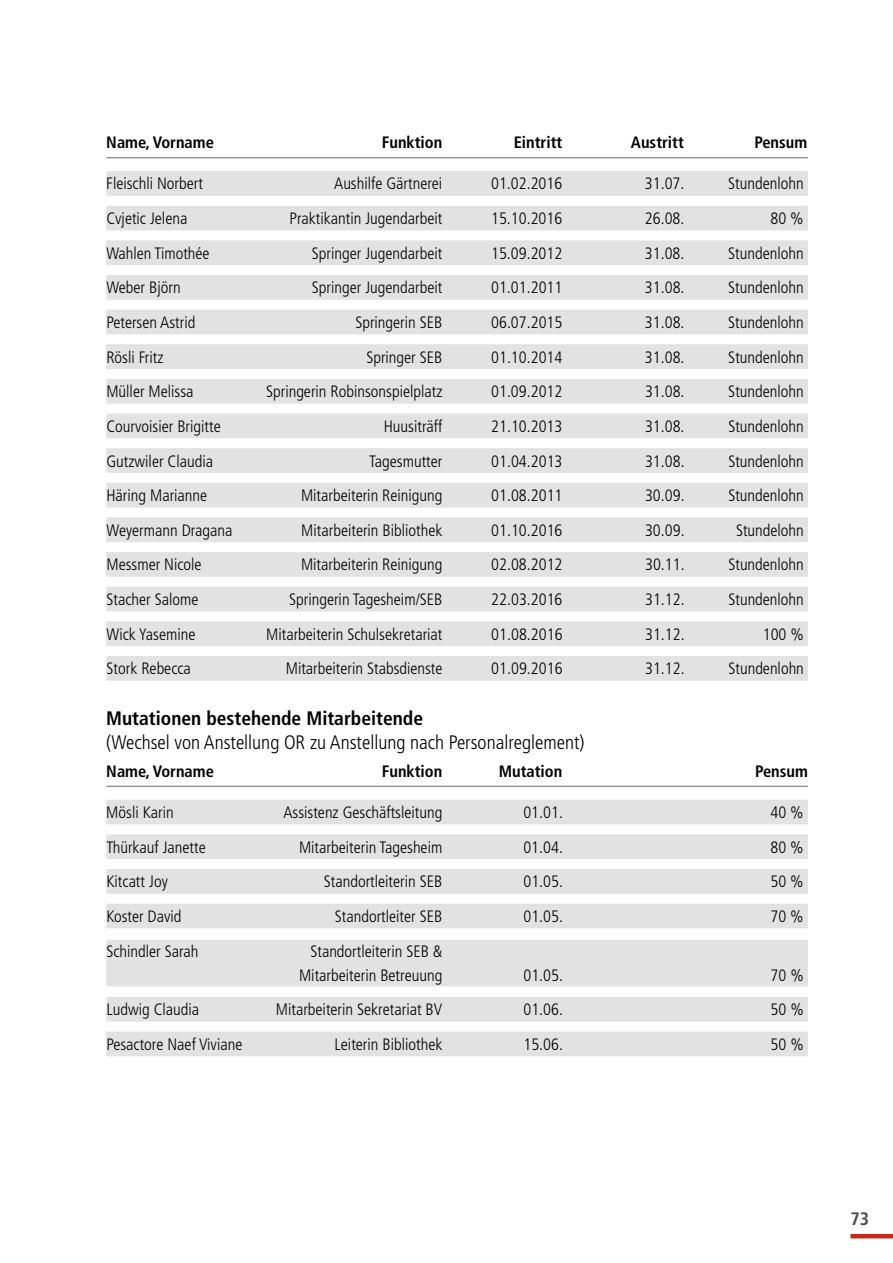
<style>
.page{position:relative;width:893px;height:1263px;background:#fff}
.page>*{position:absolute;margin:0;border:0;box-sizing:border-box;transform-origin:0 0}
.t1{font:300 condensed 19.5px "Frutiger LT";color:#000}
.t2{font:700 condensed 19.5px "Frutiger LT";color:#000}
.t3{font:700 condensed 18px "Frutiger LT";color:#4c4c4c}
.t4{font:300 condensed 16.5px/24px "Frutiger LT";color:#000;text-align:right}
.t5{font:700 condensed 16.5px "Frutiger LT";color:#000}
</style>
<div class="page">
<hr style="left:850px;top:1234px;width:43px;height:4px;background:#c9291c">
<hr style="left:106px;top:157px;width:702px;height:1px;background:#979797">
<div style="left:106px;top:171px;width:702px;height:25px;background:#e2e2e3"></div>
<div style="left:106px;top:206px;width:702px;height:24px;background:#e2e2e3"></div>
<div style="left:106px;top:240px;width:702px;height:25px;background:#e2e2e3"></div>
<div style="left:106px;top:275px;width:702px;height:25px;background:#e2e2e3"></div>
<div style="left:106px;top:310px;width:702px;height:24px;background:#e2e2e3"></div>
<div style="left:106px;top:344px;width:702px;height:25px;background:#e2e2e3"></div>
<div style="left:106px;top:379px;width:702px;height:25px;background:#e2e2e3"></div>
<div style="left:106px;top:413px;width:702px;height:25px;background:#e2e2e3"></div>
<div style="left:106px;top:448px;width:702px;height:25px;background:#e2e2e3"></div>
<div style="left:106px;top:483px;width:702px;height:24px;background:#e2e2e3"></div>
<div style="left:106px;top:517px;width:702px;height:25px;background:#e2e2e3"></div>
<div style="left:106px;top:552px;width:702px;height:25px;background:#e2e2e3"></div>
<div style="left:106px;top:587px;width:702px;height:24px;background:#e2e2e3"></div>
<div style="left:106px;top:621px;width:702px;height:25px;background:#e2e2e3"></div>
<div style="left:106px;top:656px;width:702px;height:25px;background:#e2e2e3"></div>
<hr style="left:106px;top:786px;width:702px;height:1px;background:#979797">
<div style="left:106px;top:800px;width:702px;height:24px;background:#e2e2e3"></div>
<div style="left:106px;top:834px;width:702px;height:25px;background:#e2e2e3"></div>
<div style="left:106px;top:869px;width:702px;height:25px;background:#e2e2e3"></div>
<div style="left:106px;top:904px;width:702px;height:24px;background:#e2e2e3"></div>
<div style="left:106px;top:940px;width:702px;height:46px;background:#e2e2e3"></div>
<div style="left:106px;top:997px;width:702px;height:25px;background:#e2e2e3"></div>
<div style="left:106px;top:1031px;width:702px;height:25px;background:#e2e2e3"></div>
<p class="t5" style="left:106px;top:133px;width:109px">Name, Vorname</p>
<p class="t5" style="left:382px;top:133px;width:62px">Funktion</p>
<p class="t5" style="left:514px;top:133px;width:50px">Eintritt</p>
<p class="t5" style="left:631px;top:133px;width:54px">Austritt</p>
<p class="t5" style="left:754px;top:133px;width:54px">Pensum</p>
<p class="t4" style="left:106px;top:172px;width:98px">Fleischli Norbert</p>
<p class="t4" style="left:334px;top:172px;width:110px">Aushilfe Gärtnerei</p>
<p class="t4" style="left:491px;top:172px;width:73px">01.02.2016</p>
<p class="t4" style="left:645px;top:172px;width:41px">31.07.</p>
<p class="t4" style="left:728px;top:172px;width:77px">Stundenlohn</p>
<p class="t4" style="left:106px;top:207px;width:82px">Cvjetic Jelena</p>
<p class="t4" style="left:290px;top:207px;width:154px">Praktikantin Jugendarbeit</p>
<p class="t4" style="left:491px;top:207px;width:73px">15.10.2016</p>
<p class="t4" style="left:645px;top:207px;width:41px">26.08.</p>
<p class="t4" style="left:770px;top:207px;width:35px">80 %</p>
<p class="t4" style="left:106px;top:241px;width:105px">Wahlen Timothée</p>
<p class="t4" style="left:312px;top:241px;width:132px">Springer Jugendarbeit</p>
<p class="t4" style="left:491px;top:241px;width:73px">15.09.2012</p>
<p class="t4" style="left:645px;top:241px;width:41px">31.08.</p>
<p class="t4" style="left:728px;top:241px;width:77px">Stundenlohn</p>
<p class="t4" style="left:106px;top:276px;width:76px">Weber Björn</p>
<p class="t4" style="left:312px;top:276px;width:132px">Springer Jugendarbeit</p>
<p class="t4" style="left:491px;top:276px;width:73px">01.01.2011</p>
<p class="t4" style="left:645px;top:276px;width:41px">31.08.</p>
<p class="t4" style="left:728px;top:276px;width:77px">Stundenlohn</p>
<p class="t4" style="left:106px;top:311px;width:90px">Petersen Astrid</p>
<p class="t4" style="left:355px;top:311px;width:89px">Springerin SEB</p>
<p class="t4" style="left:491px;top:311px;width:73px">06.07.2015</p>
<p class="t4" style="left:645px;top:311px;width:41px">31.08.</p>
<p class="t4" style="left:728px;top:311px;width:77px">Stundenlohn</p>
<p class="t4" style="left:106px;top:345px;width:59px">Rösli Fritz</p>
<p class="t4" style="left:366px;top:345px;width:78px">Springer SEB</p>
<p class="t4" style="left:491px;top:345px;width:73px">01.10.2014</p>
<p class="t4" style="left:645px;top:345px;width:41px">31.08.</p>
<p class="t4" style="left:728px;top:345px;width:77px">Stundenlohn</p>
<p class="t4" style="left:106px;top:380px;width:89px">Müller Melissa</p>
<p class="t4" style="left:266px;top:380px;width:178px">Springerin Robinsonspielplatz</p>
<p class="t4" style="left:491px;top:380px;width:73px">01.09.2012</p>
<p class="t4" style="left:645px;top:380px;width:41px">31.08.</p>
<p class="t4" style="left:728px;top:380px;width:77px">Stundenlohn</p>
<p class="t4" style="left:106px;top:414px;width:116px">Courvoisier Brigitte</p>
<p class="t4" style="left:384px;top:414px;width:60px">Huusiträff</p>
<p class="t4" style="left:491px;top:414px;width:73px">21.10.2013</p>
<p class="t4" style="left:645px;top:414px;width:41px">31.08.</p>
<p class="t4" style="left:728px;top:414px;width:77px">Stundenlohn</p>
<p class="t4" style="left:106px;top:449px;width:108px">Gutzwiler Claudia</p>
<p class="t4" style="left:369px;top:449px;width:75px">Tagesmutter</p>
<p class="t4" style="left:491px;top:449px;width:73px">01.04.2013</p>
<p class="t4" style="left:645px;top:449px;width:41px">31.08.</p>
<p class="t4" style="left:728px;top:449px;width:77px">Stundenlohn</p>
<p class="t4" style="left:106px;top:484px;width:102px">Häring Marianne</p>
<p class="t4" style="left:301px;top:484px;width:143px">Mitarbeiterin Reinigung</p>
<p class="t4" style="left:491px;top:484px;width:73px">01.08.2011</p>
<p class="t4" style="left:645px;top:484px;width:41px">30.09.</p>
<p class="t4" style="left:728px;top:484px;width:77px">Stundenlohn</p>
<p class="t4" style="left:106px;top:518px;width:127px">Weyermann Dragana</p>
<p class="t4" style="left:301px;top:518px;width:143px">Mitarbeiterin Bibliothek</p>
<p class="t4" style="left:491px;top:518px;width:73px">01.10.2016</p>
<p class="t4" style="left:645px;top:518px;width:41px">30.09.</p>
<p class="t4" style="left:736px;top:518px;width:69px">Stundelohn</p>
<p class="t4" style="left:106px;top:553px;width:97px">Messmer Nicole</p>
<p class="t4" style="left:301px;top:553px;width:143px">Mitarbeiterin Reinigung</p>
<p class="t4" style="left:491px;top:553px;width:73px">02.08.2012</p>
<p class="t4" style="left:645px;top:553px;width:41px">30.11.</p>
<p class="t4" style="left:728px;top:553px;width:77px">Stundenlohn</p>
<p class="t4" style="left:107px;top:588px;width:93px">Stacher Salome</p>
<p class="t4" style="left:289px;top:588px;width:155px">Springerin Tagesheim/SEB</p>
<p class="t4" style="left:491px;top:588px;width:73px">22.03.2016</p>
<p class="t4" style="left:645px;top:588px;width:41px">31.12.</p>
<p class="t4" style="left:728px;top:588px;width:77px">Stundenlohn</p>
<p class="t4" style="left:107px;top:622px;width:90px">Wick Yasemine</p>
<p class="t4" style="left:266px;top:622px;width:178px">Mitarbeiterin Schulsekretariat</p>
<p class="t4" style="left:491px;top:622px;width:73px">01.08.2016</p>
<p class="t4" style="left:645px;top:622px;width:41px">31.12.</p>
<p class="t4" style="left:763px;top:622px;width:43px">100 %</p>
<p class="t4" style="left:107px;top:657px;width:86px">Stork Rebecca</p>
<p class="t4" style="left:286px;top:657px;width:158px">Mitarbeiterin Stabsdienste</p>
<p class="t4" style="left:491px;top:657px;width:73px">01.09.2016</p>
<p class="t4" style="left:645px;top:657px;width:41px">31.12.</p>
<p class="t4" style="left:728px;top:657px;width:77px">Stundenlohn</p>
<p class="t2" style="left:106px;top:707px;width:318px">Mutationen bestehende Mitarbeitende</p>
<p class="t1" style="left:106px;top:731px;width:480px">(Wechsel von Anstellung OR zu Anstellung nach Personalreglement)</p>
<p class="t5" style="left:106px;top:761px;width:109px">Name, Vorname</p>
<p class="t5" style="left:382px;top:761px;width:62px">Funktion</p>
<p class="t5" style="left:499px;top:761px;width:65px">Mutation</p>
<p class="t5" style="left:755px;top:761px;width:54px">Pensum</p>
<p class="t4" style="left:106px;top:801px;width:69px">Mösli Karin</p>
<p class="t4" style="left:283px;top:801px;width:160px">Assistenz Geschäftsleitung</p>
<p class="t4" style="left:523px;top:801px;width:41px">01.01.</p>
<p class="t4" style="left:770px;top:801px;width:35px">40 %</p>
<p class="t4" style="left:106px;top:835px;width:101px">Thürkauf Janette</p>
<p class="t4" style="left:299px;top:835px;width:145px">Mitarbeiterin Tagesheim</p>
<p class="t4" style="left:523px;top:835px;width:41px">01.04.</p>
<p class="t4" style="left:770px;top:835px;width:35px">80 %</p>
<p class="t4" style="left:106px;top:870px;width:63px">Kitcatt Joy</p>
<p class="t4" style="left:324px;top:870px;width:120px">Standortleiterin SEB</p>
<p class="t4" style="left:523px;top:870px;width:41px">01.05.</p>
<p class="t4" style="left:770px;top:870px;width:35px">50 %</p>
<p class="t4" style="left:106px;top:904px;width:77px">Koster David</p>
<p class="t4" style="left:335px;top:904px;width:109px">Standortleiter SEB</p>
<p class="t4" style="left:523px;top:904px;width:41px">01.05.</p>
<p class="t4" style="left:770px;top:904px;width:35px">70 %</p>
<p class="t4" style="left:106px;top:939px;width:93px">Schindler Sarah</p>
<p class="t4" style="left:299px;top:939px;width:145px">Standortleiterin SEB &amp;<br>Mitarbeiterin Betreuung</p>
<p class="t4" style="left:523px;top:963px;width:41px">01.05.</p>
<p class="t4" style="left:770px;top:963px;width:35px">70 %</p>
<p class="t4" style="left:106px;top:998px;width:94px">Ludwig Claudia</p>
<p class="t4" style="left:276px;top:998px;width:168px">Mitarbeiterin Sekretariat BV</p>
<p class="t4" style="left:523px;top:998px;width:41px">01.06.</p>
<p class="t4" style="left:770px;top:998px;width:35px">50 %</p>
<p class="t4" style="left:106px;top:1032px;width:137px">Pesactore Naef Viviane</p>
<p class="t4" style="left:335px;top:1032px;width:109px">Leiterin Bibliothek</p>
<p class="t4" style="left:523px;top:1032px;width:41px">15.06.</p>
<p class="t4" style="left:771px;top:1032px;width:35px">50 %</p>
<p class="t3" style="left:850px;top:1208px;width:20px">73</p>
</div>
